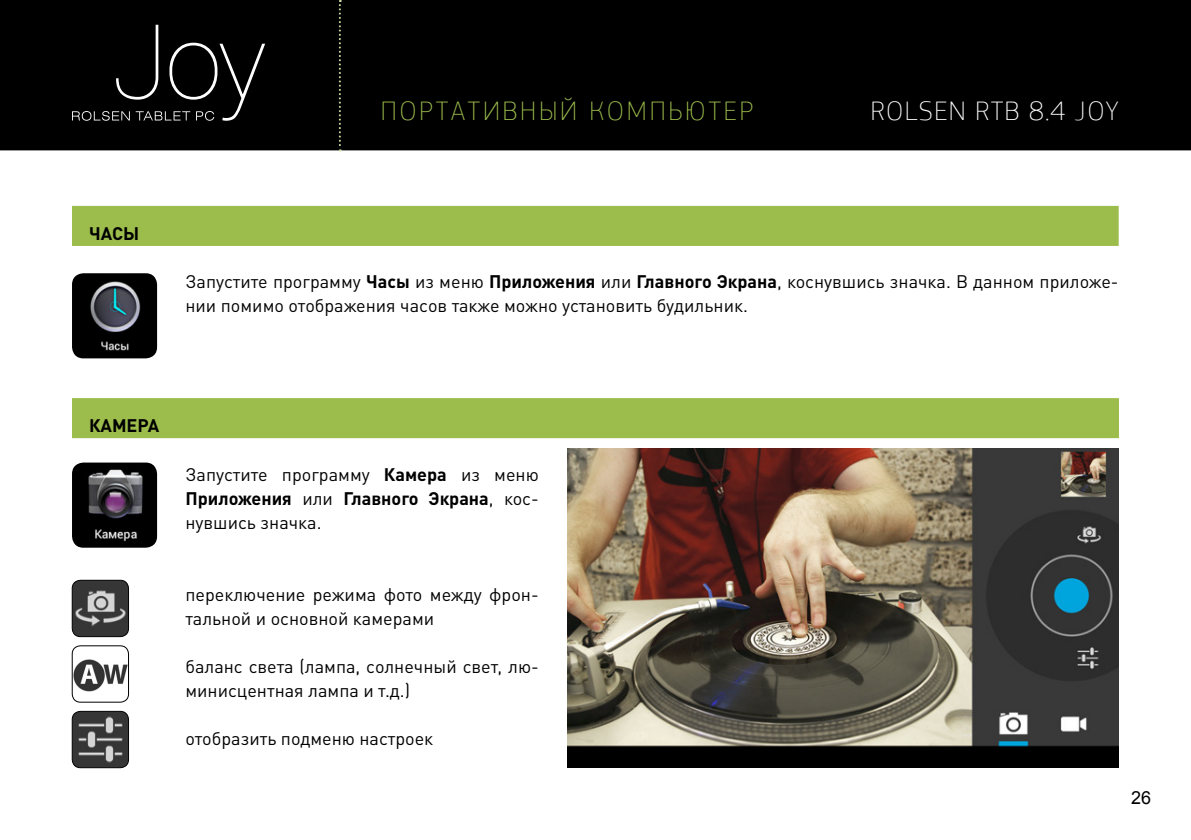
<style>
.page{position:relative;width:1191px;height:840px;background:#fff}
.page>*{position:absolute;margin:0;border:0;box-sizing:border-box;transform-origin:0 0}
.t1{font:100 28px "PF Square Sans Pro";letter-spacing:.1em;color:#9cbc4b}
.t2{font:100 28px "PF Square Sans Pro";letter-spacing:.05em;color:#fff}
.t3{font:18px/24px "DIN Cyr";color:#000}
.t4{font:700 18px "DIN Cyr";color:#000}
.t5{font:18px "Arial";color:#000}
.s1{font-weight:700}
</style>
<div class="page">
<div style="left:0;top:0;width:1191px;height:150px;background:#000"></div>
<svg style="left:339px;top:0;width:2px;height:151px"></svg>
<svg style="left:72px;top:25px;width:193px;height:96px;background:#141414"></svg>
<div style="left:72px;top:206px;width:1046px;height:40px;background:#9cbc4b"></div>
<div style="left:72px;top:398px;width:1047px;height:40px;background:#9cbc4b"></div>
<img style="left:72px;top:273px;width:85px;height:85px">
<img style="left:568px;top:448px;width:550px;height:319px">
<img style="left:72px;top:581px;width:56px;height:55px">
<div style="left:72px;top:579px;width:57px;height:57px;border:1px solid #000;border-radius:8px"></div>
<img style="left:72px;top:646px;width:56px;height:55px">
<div style="left:72px;top:645px;width:57px;height:57px;border:1px solid #000;border-radius:8px"></div>
<img style="left:72px;top:712px;width:56px;height:55px">
<div style="left:72px;top:710px;width:57px;height:57px;border:1px solid #000;border-radius:8px"></div>
<img style="left:72px;top:462px;width:85px;height:85px">
<h1 class="t1" style="left:381px;top:94px;width:374px">ПОРТАТИВНЫЙ КОМПЬЮТЕР</h1>
<h1 class="t2" style="left:870px;top:94px;width:250px">ROLSEN RTB 8.4 JOY</h1>
<p class="t4" style="left:89px;top:221px;width:12px">Час</p>
<p class="t4" style="left:123px;top:221px;width:18px">ы</p>
<p class="t3" style="left:185px;top:269px;width:934px">Запустите программу <span class="s1">Часы</span> из меню <span class="s1">Приложения</span> или <span class="s1">Главного Экрана</span>, коснувшись значка. В данном приложе&shy;нии помимо отображения часов также можно установить будильник.</p>
<p class="t4" style="left:89px;top:413px;width:49px">камера</p>
<p class="t3" style="left:185px;top:461px;width:355px;text-align:justify">Запустите программу <span class="s1">Камера</span> из меню <span class="s1">Приложения</span> или <span class="s1">Главного Экрана</span>, кос&shy;нувшись значка.</p>
<p class="t3" style="left:185px;top:581px;width:355px">переключение режима фото между фрон&shy;тальной и основной камерами</p>
<p class="t3" style="left:185px;top:653px;width:355px">баланс света (лампа, солнечный свет, лю&shy;минисцентная лампа и т.д.)</p>
<p class="t3" style="left:185px;top:725px;width:249px">отобразить подменю настроек</p>
<p class="t5" style="left:1131px;top:785px;width:22px">26</p>
</div>
